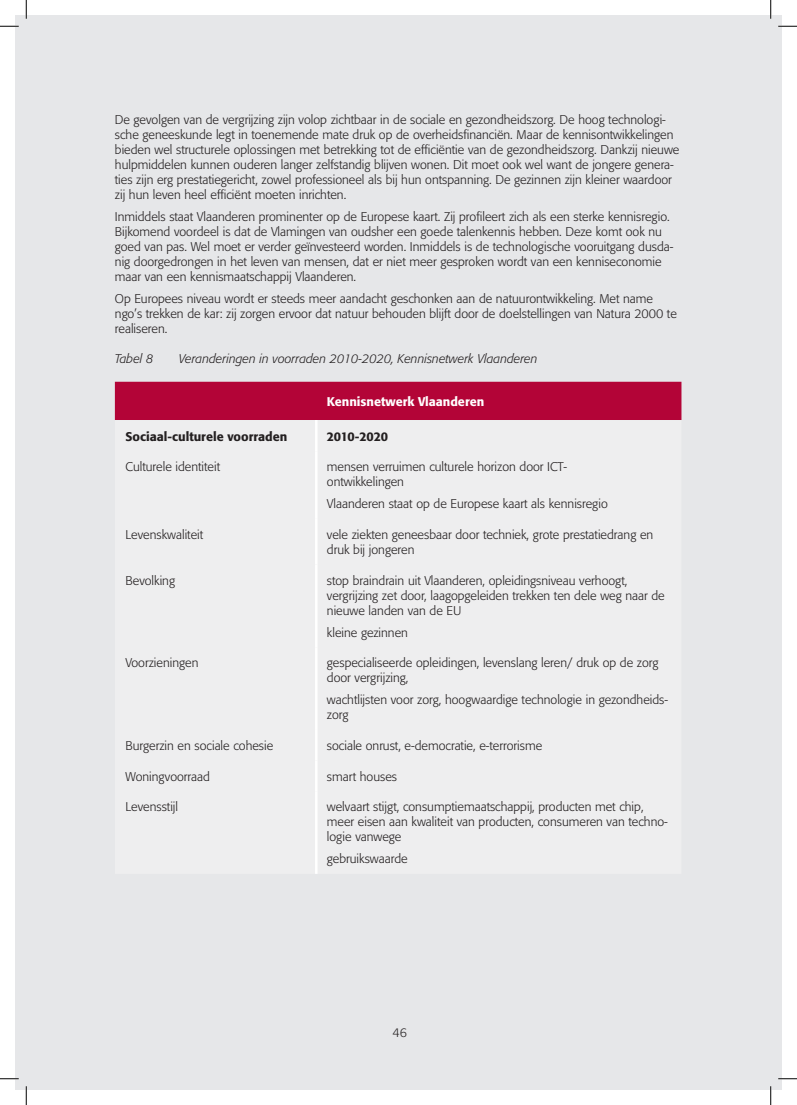
<style>
.page{position:relative;width:797px;height:1105px;background:#fff}
.page>*{position:absolute;margin:0;border:0;box-sizing:border-box;transform-origin:0 0}
.t1{font:300 12.5px/15px "Formata";color:#231f20}
.t2{font:italic 300 12.5px "Formata";color:#231f20}
.t3{font:500 12.5px "Formata";color:#231f20}
.t4{font:500 12.5px "Formata";color:#fff}
.t5{font:500 12.5px "Formata";letter-spacing:-.02em;color:#231f20}
</style>
<div class="page">
<div style="left:16px;top:16px;width:754px;height:1073px;background:#e6e7e9"></div>
<div style="left:770px;top:16px;width:11px;height:1073px;background:#e6e7e9"></div>
<div style="left:115px;top:382px;width:566px;height:38px;background:#b30437"></div>
<hr style="left:315px;top:420px;width:2px;height:31px;background:#fff">
<hr style="left:315px;top:451px;width:2px;height:68px;background:#fff">
<hr style="left:315px;top:519px;width:2px;height:45px;background:#fff">
<hr style="left:315px;top:564px;width:2px;height:83px;background:#fff">
<hr style="left:315px;top:647px;width:2px;height:83px;background:#fff">
<hr style="left:315px;top:730px;width:2px;height:30px;background:#fff">
<hr style="left:315px;top:760px;width:2px;height:31px;background:#fff">
<hr style="left:315px;top:791px;width:2px;height:83px;background:#fff">
<svg style="left:0;top:25px;width:19px;height:2px"></svg>
<svg style="left:778px;top:25px;width:19px;height:2px"></svg>
<svg style="left:0;top:1078px;width:19px;height:1px"></svg>
<svg style="left:778px;top:1078px;width:19px;height:1px"></svg>
<svg style="left:25px;top:0;width:2px;height:19px"></svg>
<svg style="left:25px;top:1086px;width:2px;height:19px"></svg>
<svg style="left:770px;top:0;width:1px;height:19px"></svg>
<svg style="left:770px;top:1086px;width:1px;height:19px"></svg>
<p class="t1" style="left:115px;top:112px;width:566px">De gevolgen van de vergrijzing zijn volop zichtbaar in de sociale en gezondheidszorg. De hoog technologi&shy;sche geneeskunde legt in toenemende mate druk op de overheidsfinanciën. Maar de kennisontwikkelingen bieden wel structurele oplossingen met betrekking tot de efficiëntie van de gezondheidszorg. Dankzij nieuwe hulpmiddelen kunnen ouderen langer zelfstandig blijven wonen. Dit moet ook wel want de jongere genera&shy;ties zijn erg prestatiegericht, zowel professioneel als bij hun ontspanning. De gezinnen zijn kleiner waardoor zij hun leven heel efficiënt moeten inrichten.</p>
<p class="t1" style="left:115px;top:209px;width:560px">Inmiddels staat Vlaanderen prominenter op de Europese kaart. Zij profileert zich als een sterke kennisregio.<br>Bijkomend voordeel is dat de Vlamingen van oudsher een goede talenkennis hebben. Deze komt ook nu goed van pas. Wel moet er verder geïnvesteerd worden. Inmiddels is de technologische vooruitgang dusda&shy;nig doorgedrongen in het leven van mensen, dat er niet meer gesproken wordt van een kenniseconomie maar van een kennismaatschappij Vlaanderen.</p>
<p class="t1" style="left:115px;top:292px;width:563px">Op Europees niveau wordt er steeds meer aandacht geschonken aan de natuurontwikkeling. Met name ngo’s trekken de kar: zij zorgen ervoor dat natuur behouden blijft door de doelstellingen van Natura 2000 te realiseren.</p>
<p class="t2" style="left:115px;top:351px;width:40px">Tabel 8</p>
<p class="t2" style="left:179px;top:351px;width:360px">Veranderingen in voorraden 2010-2020, Kennisnetwerk Vlaanderen</p>
<p class="t4" style="left:327px;top:394px;width:159px">Kennisnetwerk Vlaanderen</p>
<p class="t3" style="left:125px;top:428px;width:163px">Sociaal-culturele voorraden</p>
<p class="t5" style="left:327px;top:428px;width:63px">2010-2020</p>
<p class="t1" style="left:125px;top:459px;width:96px">Culturele identiteit</p>
<p class="t1" style="left:327px;top:459px;width:241px">mensen verruimen culturele horizon door ICT&shy;ontwikkelingen</p>
<p class="t1" style="left:327px;top:496px;width:282px">Vlaanderen staat op de Europese kaart als kennisregio</p>
<p class="t1" style="left:125px;top:527px;width:79px">Levenskwaliteit</p>
<p class="t1" style="left:327px;top:527px;width:328px">vele ziekten geneesbaar door techniek, grote prestatiedrang en druk bij jongeren</p>
<p class="t1" style="left:125px;top:573px;width:51px">Bevolking</p>
<p class="t1" style="left:327px;top:573px;width:339px">stop braindrain uit Vlaanderen, opleidingsniveau verhoogt, vergrijzing zet door, laagopgeleiden trekken ten dele weg naar de nieuwe landen van de EU</p>
<p class="t1" style="left:327px;top:625px;width:83px">kleine gezinnen</p>
<p class="t1" style="left:125px;top:655px;width:74px">Voorzieningen</p>
<p class="t1" style="left:327px;top:655px;width:333px">gespecialiseerde opleidingen, levenslang leren/ druk op de zorg door vergrijzing,</p>
<p class="t1" style="left:327px;top:692px;width:343px">wachtlijsten voor zorg, hoogwaardige technologie in gezondheids&shy;zorg</p>
<p class="t1" style="left:125px;top:738px;width:149px">Burgerzin en sociale cohesie</p>
<p class="t1" style="left:327px;top:738px;width:217px">sociale onrust, e-democratie, e-terrorisme</p>
<p class="t1" style="left:125px;top:769px;width:86px">Woningvoorraad</p>
<p class="t1" style="left:327px;top:769px;width:72px">smart houses</p>
<p class="t1" style="left:125px;top:799px;width:54px">Levensstijl</p>
<p class="t1" style="left:327px;top:799px;width:342px">welvaart stijgt, consumptiemaatschappij, producten met chip, meer eisen aan kwaliteit van producten, consumeren van techno&shy;logie vanwege</p>
<p class="t1" style="left:327px;top:851px;width:82px">gebruikswaarde</p>
<p class="t1" style="left:392px;top:1025px;width:16px">46</p>
</div>
